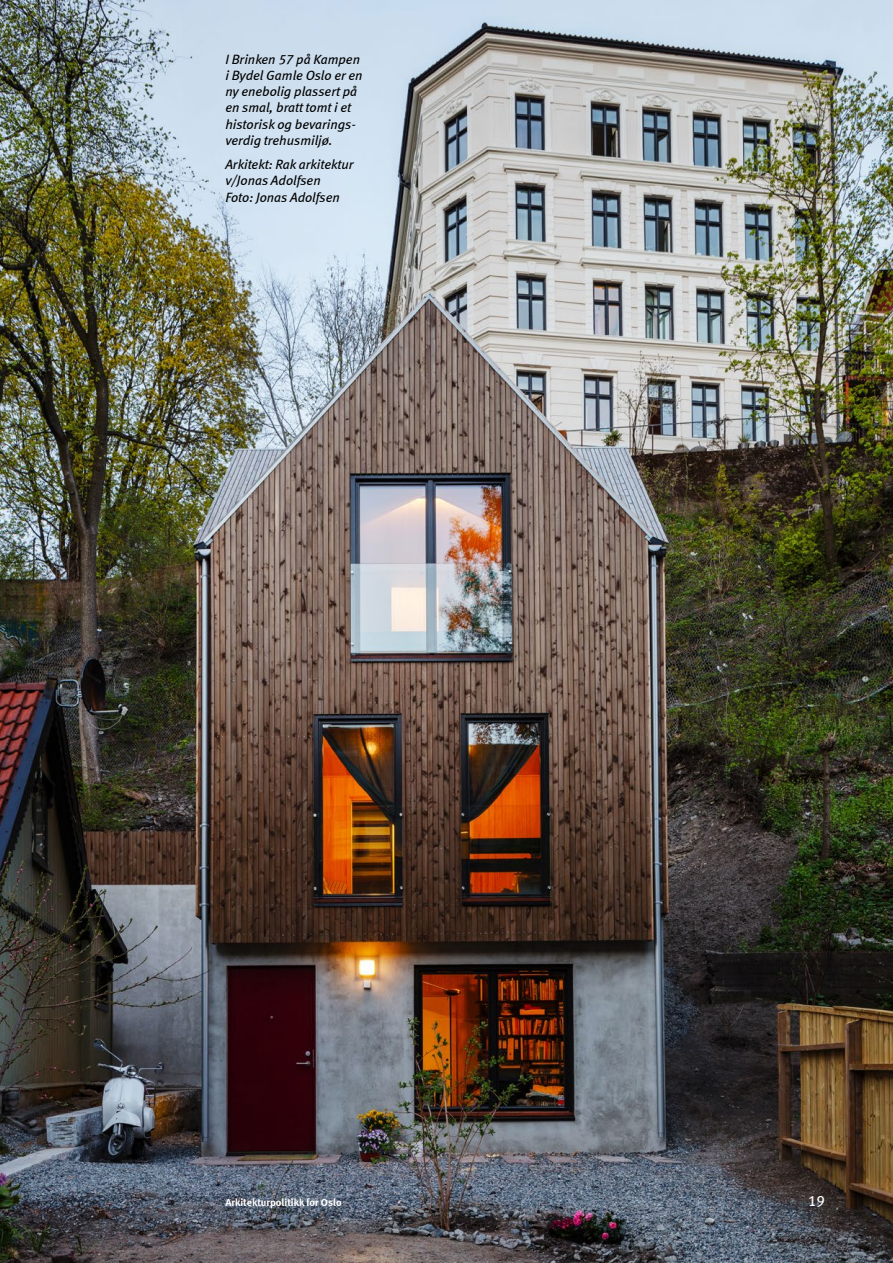
<style>
.page{position:relative;width:893px;height:1263px;background:#fff}
.page>*{position:absolute;margin:0;border:0;box-sizing:border-box;transform-origin:0 0}
.t1{font:15px "Meta Book LF";color:#fff}
.t2{font:italic 13.5px/16.2px "Meta Book LF";color:#000}
.t3{font:10.5px "Meta Bold LF";color:#fff}
</style>
<div class="page">
<img style="left:0;top:0;width:893px;height:1263px">
<p class="t2" style="left:225px;top:51px;width:139px">I Brinken 57 på Kampen i Bydel Gamle Oslo er en ny enebolig plassert på en smal, bratt tomt i et historisk og bevarings&shy;verdig trehusmiljø.</p>
<p class="t2" style="left:225px;top:156px;width:130px">Arkitekt: Rak arkitektur v/Jonas Adolfsen<br>Foto: Jonas Adolfsen</p>
<p class="t3" style="left:225px;top:1196px;width:118px">Arkitekturpolitikk for Oslo</p>
<p class="t1" style="left:808px;top:1192px;width:18px">19</p>
</div>
